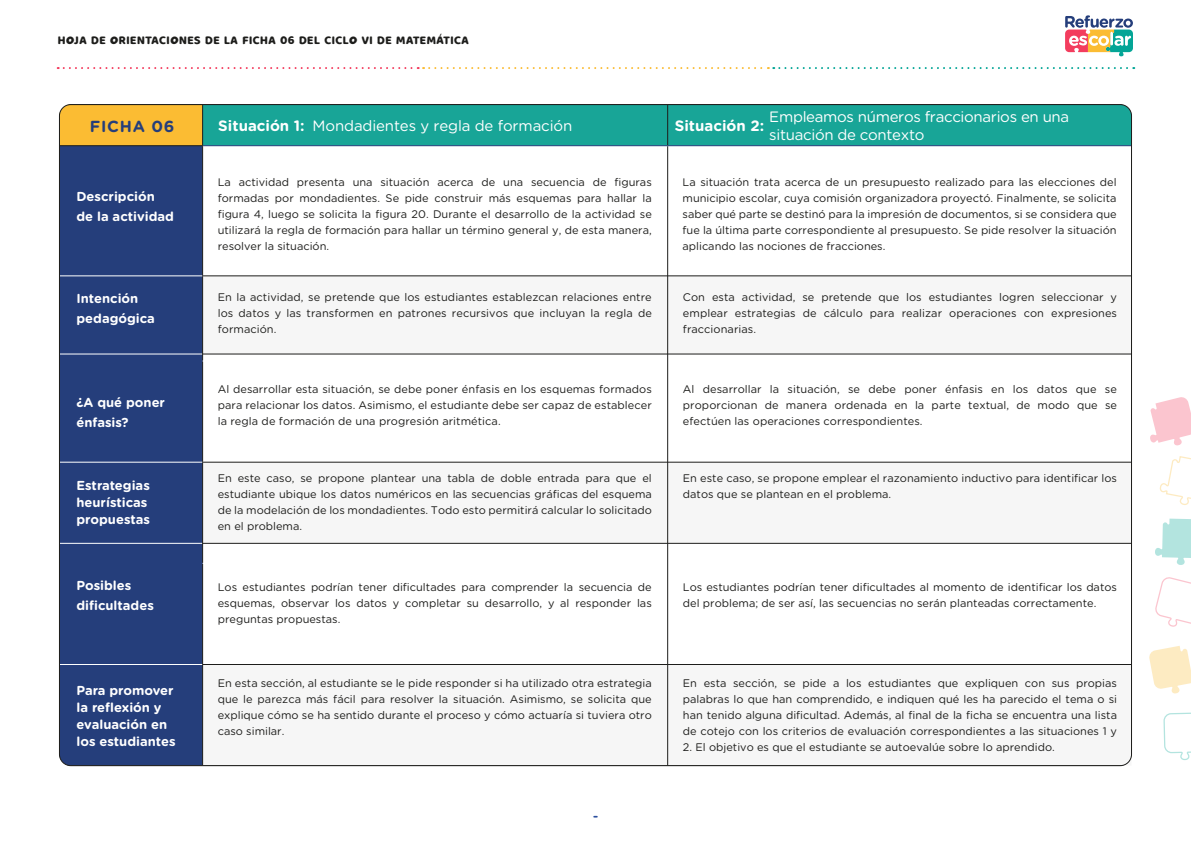
<style>
.page{position:relative;width:1191px;height:842px;background:#fff}
.page>*{position:absolute;margin:0;border:0;box-sizing:border-box;transform-origin:0 0}
.t1{font:700 16px "Gotham Rounded";letter-spacing:.05em;color:#253e7b}
.t2{font:15px/18px "Gotham Rounded";letter-spacing:-.02em;color:#fff}
.t3{font:700 15px "Gotham Rounded";color:#fff}
.t4{font:500 14px "Gotham Rounded";color:#2b4f9e}
.t5{font:700 13px/17px "Gotham Rounded";color:#fff}
.t6{font:11px/16px "Gotham Rounded";color:#1d1d1b;text-align:justify}
.t7{font:11px "Milky Nice Clean";letter-spacing:.05em;color:#1d1d1b}
</style>
<div class="page">
<svg style="left:203px;top:276px;width:928px;height:489px;fill:#f6f6f6"></svg>
<svg style="left:1065px;top:15px;width:68px;height:41px"></svg>
<svg style="left:58px;top:67px;width:1076px;height:2px"></svg>
<svg style="left:1150px;top:397px;width:41px;height:108px"></svg>
<svg style="left:1155px;top:519px;width:36px;height:46px"></svg>
<svg style="left:1149px;top:646px;width:42px;height:47px"></svg>
<svg style="left:1155px;top:577px;width:36px;height:50px"></svg>
<svg style="left:1164px;top:712px;width:27px;height:48px"></svg>
<div style="left:59px;top:105px;width:144px;height:41px;background:#fbbc33"></div>
<div style="left:203px;top:106px;width:928px;height:39px;background:#18a597"></div>
<div style="left:60px;top:146px;width:143px;height:619px;background:#253e7b"></div>
<hr style="left:202px;top:146px;width:1px;height:129px;background:#1d1d1b">
<hr style="left:667px;top:146px;width:1px;height:620px;background:#1d1d1b">
<hr style="left:202px;top:275px;width:465px;height:1px;background:#1d1d1b">
<hr style="left:202px;top:276px;width:1px;height:84px;background:#1d1d1b">
<hr style="left:667px;top:275px;width:464px;height:1px;background:#1d1d1b">
<hr style="left:202px;top:353px;width:465px;height:1px;background:#1d1d1b">
<hr style="left:202px;top:361px;width:1px;height:101px;background:#1d1d1b">
<hr style="left:667px;top:353px;width:464px;height:1px;background:#1d1d1b">
<hr style="left:202px;top:462px;width:465px;height:1px;background:#1d1d1b">
<hr style="left:202px;top:463px;width:1px;height:100px;background:#1d1d1b">
<hr style="left:667px;top:462px;width:464px;height:1px;background:#1d1d1b">
<hr style="left:202px;top:543px;width:465px;height:1px;background:#1d1d1b">
<hr style="left:202px;top:564px;width:1px;height:100px;background:#1d1d1b">
<hr style="left:667px;top:543px;width:464px;height:1px;background:#1d1d1b">
<hr style="left:59px;top:664px;width:1px;height:101px;background:#1d1d1b">
<hr style="left:202px;top:664px;width:465px;height:1px;background:#1d1d1b">
<hr style="left:202px;top:665px;width:1px;height:100px;background:#1d1d1b">
<hr style="left:667px;top:664px;width:464px;height:1px;background:#1d1d1b">
<hr style="left:1131px;top:665px;width:1px;height:100px;background:#1d1d1b">
<hr style="left:59px;top:765px;width:144px;height:1px;background:#1d1d1b">
<hr style="left:667px;top:765px;width:464px;height:1px;background:#1d1d1b">
<hr style="left:203px;top:145px;width:464px;height:1px;background:#253e7b">
<hr style="left:1131px;top:105px;width:1px;height:40px;background:#253e7b">
<hr style="left:667px;top:145px;width:464px;height:1px;background:#253e7b">
<hr style="left:60px;top:275px;width:142px;height:1px;background:#fff">
<hr style="left:60px;top:353px;width:142px;height:1px;background:#fff">
<hr style="left:60px;top:462px;width:142px;height:1px;background:#fff">
<hr style="left:60px;top:543px;width:142px;height:1px;background:#fff">
<hr style="left:60px;top:664px;width:142px;height:1px;background:#fff">
<hr style="left:667px;top:105px;width:464px;height:1px;background:#1d1d1b">
<hr style="left:667px;top:105px;width:1px;height:40px;background:#1d1d1b">
<hr style="left:59px;top:105px;width:144px;height:1px;background:#1d1d1b">
<hr style="left:202px;top:105px;width:1px;height:40px;background:#1d1d1b">
<hr style="left:59px;top:145px;width:144px;height:1px;background:#1d1d1b">
<hr style="left:59px;top:105px;width:1px;height:40px;background:#1d1d1b">
<p class="t7" style="left:58px;top:33px;width:412px">HOJA DE ORIENTACIONES DE LA FICHA 06 DEL CICLO VI DE MATEMÁTICA</p>
<h2 class="t2" style="left:313px;top:116px;width:261px">Mondadientes y regla de formación</h2>
<h2 class="t2" style="left:769px;top:107px;width:301px">Empleamos números fraccionarios en una situación de contexto</h2>
<h1 class="t1" style="left:90px;top:114px;width:86px">FICHA 06</h1>
<h2 class="t3" style="left:218px;top:114px;width:88px">Situación 1:</h2>
<h2 class="t3" style="left:675px;top:114px;width:91px">Situación 2:</h2>
<p class="t5" style="left:76px;top:185px;width:99px;line-height:20px">Descripción de la actividad</p>
<p class="t5" style="left:76px;top:287px;width:80px;line-height:20px">Intención pedagógica</p>
<p class="t5" style="left:76px;top:392px;width:90px;line-height:20px">¿A qué poner énfasis?</p>
<p class="t5" style="left:76px;top:476px;width:75px">Estrategias heurísticas propuestas</p>
<p class="t5" style="left:76px;top:574px;width:79px;line-height:20px">Posibles dificultades</p>
<p class="t5" style="left:76px;top:681px;width:101px">Para promover la reflexión y evaluación en los estudiantes</p>
<p class="t6" style="left:218px;top:174px;width:435px">La actividad presenta una situación acerca de una secuencia de figuras formadas por mondadientes. Se pide construir más esquemas para hallar la figura 4, luego se solicita la figura 20. Durante el desarrollo de la actividad se utilizará la regla de formación para hallar un término general y, de esta manera, resolver la situación.</p>
<p class="t6" style="left:682px;top:174px;width:435px">La situación trata acerca de un presupuesto realizado para las elecciones del municipio escolar, cuya comisión organizadora proyectó. Finalmente, se solicita saber qué parte se destinó para la impresión de documentos, si se considera que fue la última parte correspondiente al presupuesto. Se pide resolver la situación aplicando las nociones de fracciones.</p>
<p class="t6" style="left:218px;top:289px;width:435px">En la actividad, se pretende que los estudiantes establezcan relaciones entre los datos y las transformen en patrones recursivos que incluyan la regla de formación.</p>
<p class="t6" style="left:683px;top:289px;width:435px">Con esta actividad, se pretende que los estudiantes logren seleccionar y emplear estrategias de cálculo para realizar operaciones con expresiones fraccionarias.</p>
<p class="t6" style="left:218px;top:381px;width:435px">Al desarrollar esta situación, se debe poner énfasis en los esquemas formados para relacionar los datos. Asimismo, el estudiante debe ser capaz de establecer la regla de formación de una progresión aritmética.</p>
<p class="t6" style="left:683px;top:381px;width:435px">Al desarrollar la situación, se debe poner énfasis en los datos que se proporcionan de manera ordenada en la parte textual, de modo que se efectúen las operaciones correspondientes.</p>
<p class="t6" style="left:218px;top:470px;width:435px">En este caso, se propone plantear una tabla de doble entrada para que el estudiante ubique los datos numéricos en las secuencias gráficas del esquema de la modelación de los mondadientes. Todo esto permitirá calcular lo solicitado en el problema.</p>
<p class="t6" style="left:683px;top:470px;width:435px">En este caso, se propone emplear el razonamiento inductivo para identificar los datos que se plantean en el problema.</p>
<p class="t6" style="left:218px;top:578px;width:435px">Los estudiantes podrían tener dificultades para comprender la secuencia de esquemas, observar los datos y completar su desarrollo, y al responder las preguntas propuestas.</p>
<p class="t6" style="left:683px;top:578px;width:435px">Los estudiantes podrían tener dificultades al momento de identificar los datos del problema; de ser así, las secuencias no serán planteadas correctamente.</p>
<p class="t6" style="left:218px;top:674px;width:435px">En esta sección, al estudiante se le pide responder si ha utilizado otra estrategia que le parezca más fácil para resolver la situación. Asimismo, se solicita que explique cómo se ha sentido durante el proceso y cómo actuaría si tuviera otro caso similar.</p>
<p class="t6" style="left:683px;top:674px;width:435px">En esta sección, se pide a los estudiantes que expliquen con sus propias palabras lo que han comprendido, e indiquen qué les ha parecido el tema o si han tenido alguna dificultad. Además, al final de la ficha se encuentra una lista de cotejo con los criterios de evaluación correspondientes a las situaciones 1 y</p>
<p class="t6" style="left:683px;top:739px;width:373px">2. El objetivo es que el estudiante se autoevalúe sobre lo aprendido.</p>
<p class="t4" style="left:593px;top:806px;width:7px">-</p>
</div>
